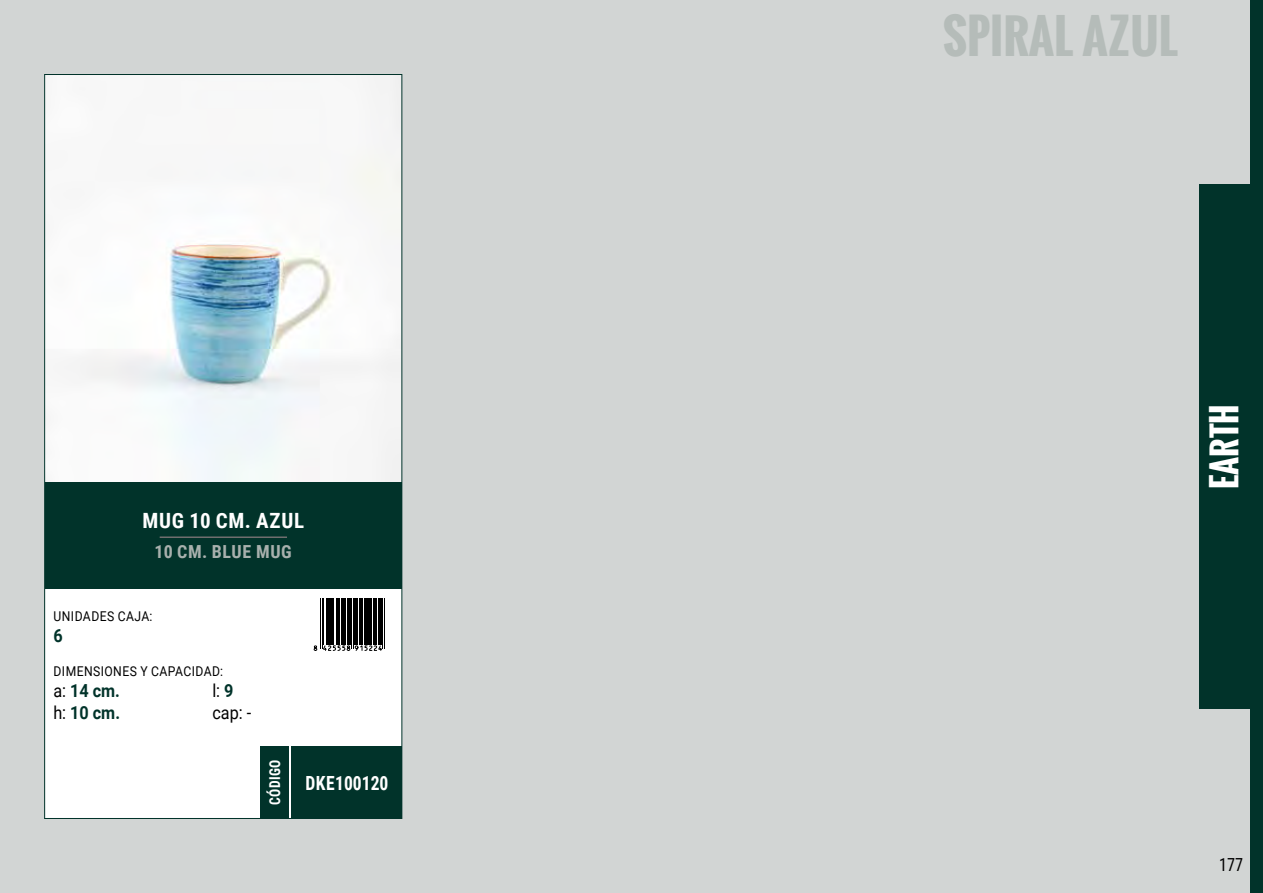
<style>
.page{position:relative;width:1263px;height:893px;background:#d2d5d4}
.page>*{position:absolute;margin:0;border:0;box-sizing:border-box;transform-origin:0 0}
.t1{font:700 46.5px "Oswald";color:#b5bcb9}
.t2{font:700 33px "Oswald";color:#fff}
.t3{font:700 21px "Roboto Condensed";letter-spacing:.035em;color:#fff}
.t4{font:700 19.5px "Roboto Condensed";color:#fff;scale:.9 1}
.t5{font:700 18px "Roboto";color:#01332a;scale:.9 1}
.t6{font:700 18px "Roboto Condensed";letter-spacing:.035em;color:#a8b0ad}
.t7{font:18px "Roboto";color:#000;scale:.9 1}
.t8{font:18px "Roboto Condensed";color:#000;scale:.9 1}
.t9{font:700 15px "Roboto Condensed";letter-spacing:.035em;color:#fff;scale:.9 1}
.t10{font:13.5px "Roboto";letter-spacing:.035em;color:#000;scale:.9 1}
.s1{font-weight:400;color:#000}
.s2{font-weight:700;color:#01332a}
</style>
<div class="page">
<div style="left:1250px;top:0;width:13px;height:893px;background:#01332a"></div>
<div style="left:1199px;top:184px;width:64px;height:525px;background:#01332a"></div>
<div style="left:45px;top:740px;width:357px;height:79px;background:#fff"></div>
<div style="left:292px;top:746px;width:110px;height:73px;background:#01332a"></div>
<div style="left:45px;top:481px;width:357px;height:108px;background:#01332a"></div>
<hr style="left:160px;top:536px;width:127px;height:2px;background:#706f6f">
<div style="left:45px;top:589px;width:357px;height:150px;background:#fff"></div>
<svg style="left:314px;top:598px;width:71px;height:52px"></svg>
<hr style="left:321px;top:598px;width:1px;height:50px;background:#000">
<hr style="left:322px;top:598px;width:1px;height:50px;background:#000">
<hr style="left:323px;top:598px;width:1px;height:47px;background:#000">
<hr style="left:326px;top:598px;width:1px;height:47px;background:#000">
<hr style="left:329px;top:598px;width:1px;height:47px;background:#000">
<hr style="left:331px;top:598px;width:1px;height:47px;background:#000">
<hr style="left:333px;top:598px;width:1px;height:47px;background:#000">
<hr style="left:336px;top:598px;width:1px;height:47px;background:#000">
<hr style="left:337px;top:598px;width:2px;height:47px;background:#000">
<hr style="left:341px;top:598px;width:1px;height:47px;background:#000">
<hr style="left:342px;top:598px;width:2px;height:47px;background:#000">
<hr style="left:346px;top:598px;width:1px;height:47px;background:#000">
<hr style="left:347px;top:598px;width:1px;height:47px;background:#000">
<hr style="left:349px;top:598px;width:2px;height:47px;background:#000">
<hr style="left:352px;top:598px;width:1px;height:50px;background:#000">
<hr style="left:353px;top:598px;width:1px;height:50px;background:#000">
<hr style="left:354px;top:598px;width:2px;height:47px;background:#000">
<hr style="left:357px;top:598px;width:1px;height:47px;background:#000">
<hr style="left:359px;top:598px;width:1px;height:47px;background:#000">
<hr style="left:362px;top:598px;width:1px;height:47px;background:#000">
<hr style="left:364px;top:598px;width:1px;height:47px;background:#000">
<hr style="left:366px;top:598px;width:2px;height:47px;background:#000">
<hr style="left:368px;top:598px;width:2px;height:47px;background:#000">
<hr style="left:370px;top:598px;width:2px;height:47px;background:#000">
<hr style="left:373px;top:598px;width:2px;height:47px;background:#000">
<hr style="left:375px;top:598px;width:2px;height:47px;background:#000">
<hr style="left:378px;top:598px;width:1px;height:47px;background:#000">
<hr style="left:379px;top:598px;width:2px;height:47px;background:#000">
<hr style="left:383px;top:598px;width:1px;height:50px;background:#000">
<hr style="left:384px;top:598px;width:1px;height:50px;background:#000">
<svg style="left:313px;top:646px;width:4px;height:5px"></svg>
<svg style="left:323px;top:645px;width:59px;height:6px"></svg>
<img style="left:46px;top:76px;width:354px;height:405px">
<div style="left:260px;top:746px;width:29px;height:73px;background:#01332a"></div>
<h3 class="t3" style="left:143px;top:506px;width:163px">MUG 10 CM. AZUL</h3>
<h3 class="t6" style="left:155px;top:539px;width:139px">10 CM. BLUE MUG</h3>
<p class="t10" style="left:54px;top:606px;width:111px">UNIDADES CAJA:</p>
<h3 class="t5" style="left:53px;top:623px;width:12px">6</h3>
<p class="t10" style="left:54px;top:662px;width:190px">DIMENSIONES Y CAPACIDAD:</p>
<h3 class="t5" style="left:53px;top:678px;width:75px"><span class="s1">a:</span> 14 cm.</h3>
<h3 class="t7" style="left:212px;top:678px;width:25px">l: <span class="s2">9</span></h3>
<h3 class="t5" style="left:53px;top:700px;width:76px"><span class="s1">h:</span> 10 cm.</h3>
<h3 class="t7" style="left:212px;top:700px;width:45px">cap: -</h3>
<p class="t9" style="left:264px;top:805px;width:52px;rotate:-90deg">CÓDIGO</p>
<h3 class="t4" style="left:305px;top:769px;width:94px">DKE100120</h3>
<h1 class="t1" style="left:943px;top:2px;width:236px">SPIRAL AZUL</h1>
<h2 class="t2" style="left:1200px;top:489px;width:86px;rotate:-90deg">EARTH</h2>
<h3 class="t8" style="left:1219px;top:852px;width:28px">177</h3>
</div>
